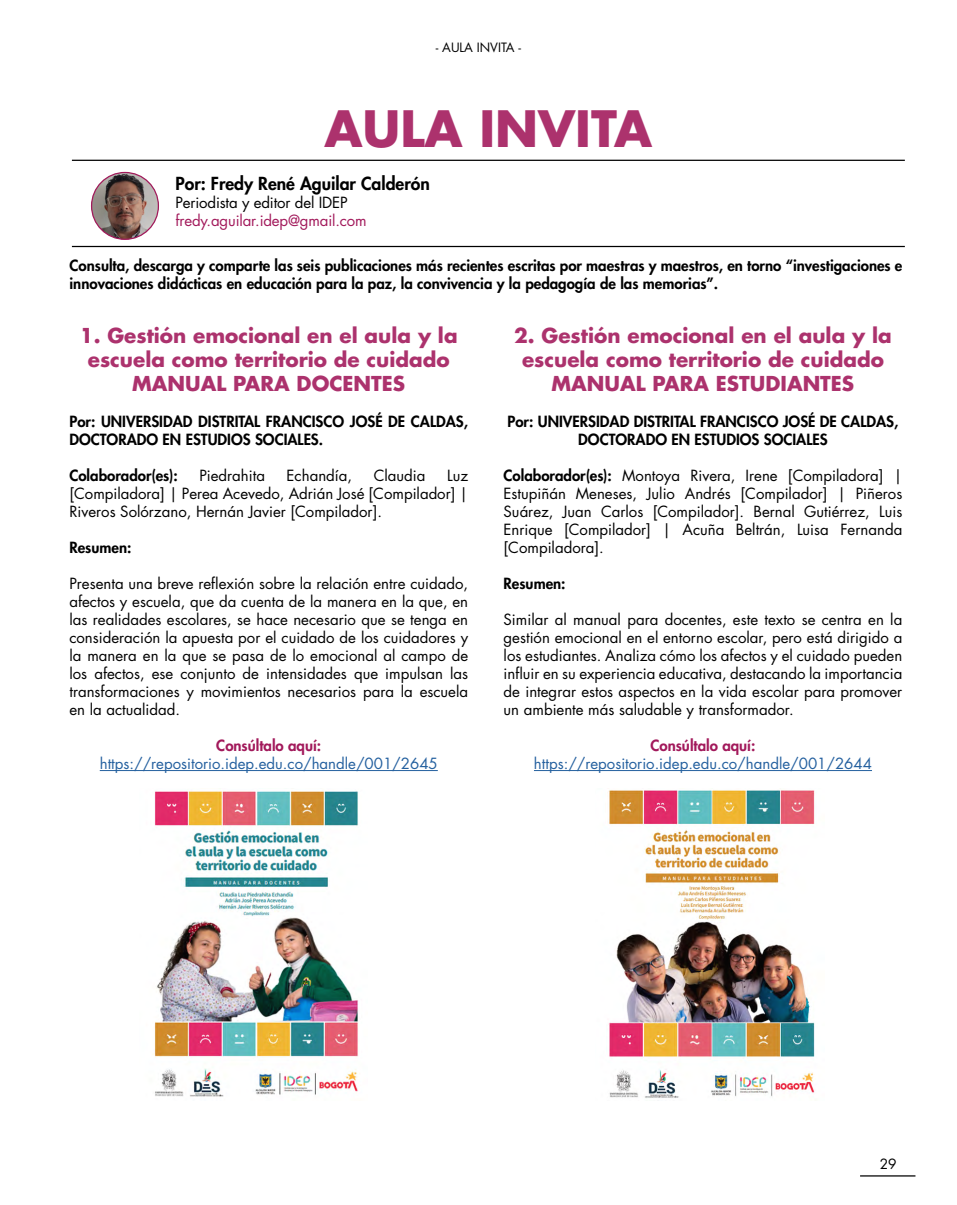
<style>
.page{position:relative;width:957px;height:1205px;background:#fff}
.page>*{position:absolute;margin:0;border:0;box-sizing:border-box;transform-origin:0 0}
.t1{font:700 48.75px "Futura Std";color:#ac326d}
.t2{font:700 20px/24px "Futura Std";color:#ac326d;text-align:center}
.t3{font:800 17.5px "Futura Std";color:#000}
.t4{font:15px/18px "Futura Std";color:#000;text-align:justify}
.t5{font:800 15px/18px "Futura Std";color:#000}
.t6{font:15px "Futura Std";color:#215e9e}
.t7{font:800 15px "Futura Std";color:#a2195b}
.t8{font:15px "Futura Std";letter-spacing:-.01em;color:#a2195b}
.t9{font:13.75px "Futura Std";color:#000}
.t10{font:12.5px "Futura Std";color:#000}
.s1{font-weight:800}
</style>
<div class="page">
<hr style="left:72px;top:246px;width:833px;height:1px;background:#000">
<hr style="left:72px;top:160px;width:833px;height:1px;background:#000">
<img style="left:92px;top:172px;width:66px;height:67px;border-radius:33px">
<div style="left:91px;top:172px;width:68px;height:68px;border:1px solid #a2195b;border-radius:33px"></div>
<img style="left:99px;top:770px;width:339px;height:327px">
<img style="left:534px;top:770px;width:338px;height:328px">
<hr style="left:860px;top:1175px;width:55px;height:1px;background:#000">
<p class="t10" style="left:436px;top:39px;width:87px">- AULA INVITA -</p>
<h1 class="t1" style="left:324px;top:96px;width:329px">AULA INVITA</h1>
<p class="t3" style="left:175px;top:172px;width:256px">Por: Fredy René Aguilar Calderón</p>
<p class="t4" style="left:175px;top:194px;width:174px">Periodista y editor del IDEP</p>
<p class="t8" style="left:175px;top:211px;width:193px">fredy.aguilar.idep@gmail.com</p>
<p class="t5" style="left:70px;top:256px;width:834px">Consulta, descarga y comparte las seis publicaciones más recientes escritas por maestras y maestros, en torno “investigaciones e innovaciones didácticas en educación para la paz, la convivencia y la pedagogía de las memorias”.</p>
<h2 class="t2" style="left:80px;top:323px;width:379px">1. Gestión emocional en el aula y la escuela como territorio de cuidado<br>MANUAL PARA DOCENTES</h2>
<p class="t5" style="left:69px;top:412px;width:400px">Por: UNIVERSIDAD DISTRITAL FRANCISCO JOSÉ DE CALDAS,<br>DOCTORADO EN ESTUDIOS SOCIALES.</p>
<p class="t5" style="left:69px;top:466px;width:110px">Colaborador(es):</p>
<p class="t4" style="left:199px;top:467px;width:67px">Piedrahita</p>
<p class="t4" style="left:287px;top:467px;width:67px">Echandía,</p>
<p class="t4" style="left:374px;top:467px;width:53px">Claudia</p>
<h2 class="t2" style="left:514px;top:323px;width:379px">2. Gestión emocional en el aula y la escuela como territorio de cuidado<br>MANUAL PARA ESTUDIANTES</h2>
<p class="t5" style="left:507px;top:412px;width:392px;text-align:center">Por: UNIVERSIDAD DISTRITAL FRANCISCO JOSÉ DE CALDAS,<br>DOCTORADO EN ESTUDIOS SOCIALES</p>
<p class="t4" style="left:503px;top:467px;width:400px"><span class="s1">Colaborador(es):</span> Montoya Rivera, Irene [Compiladora] | Estupiñán Meneses, Julio Andrés [Compilador] | Piñeros Suárez, Juan Carlos [Compilador]. Bernal Gutiérrez, Luis Enrique [Compilador] | Acuña Beltrán, Luisa Fernanda [Compiladora].</p>
<p class="t5" style="left:503px;top:574px;width:64px">Resumen:</p>
<p class="t4" style="left:503px;top:611px;width:400px">Similar al manual para docentes, este texto se centra en la gestión emocional en el entorno escolar, pero está dirigido a los estudiantes. Analiza cómo los afectos y el cuidado pueden influir en su experiencia educativa, destacando la importancia de integrar estos aspectos en la vida escolar para promover un ambiente más saludable y transformador.</p>
<p class="t7" style="left:650px;top:736px;width:106px">Consúltalo aquí:</p>
<p class="t6" style="left:534px;top:754px;width:339px">https://repositorio.idep.edu.co/handle/001/2644</p>
<p class="t4" style="left:69px;top:467px;width:400px;text-indent:378px">Luz [Compiladora] | Perea Acevedo, Adrián José [Compilador] | Riveros Solórzano, Hernán Javier [Compilador].</p>
<p class="t5" style="left:69px;top:538px;width:64px">Resumen:</p>
<p class="t4" style="left:69px;top:575px;width:400px">Presenta una breve reflexión sobre la relación entre cuidado, afectos y escuela, que da cuenta de la manera en la que, en las realidades escolares, se hace necesario que se tenga en consideración la apuesta por el cuidado de los cuidadores y la manera en la que se pasa de lo emocional al campo de los afectos, ese conjunto de intensidades que impulsan las transformaciones y movimientos necesarios para la escuela en la actualidad.</p>
<p class="t7" style="left:216px;top:736px;width:106px">Consúltalo aquí:</p>
<p class="t6" style="left:100px;top:754px;width:339px">https://repositorio.idep.edu.co/handle/001/2645</p>
<p class="t9" style="left:880px;top:1155px;width:18px">29</p>
</div>
